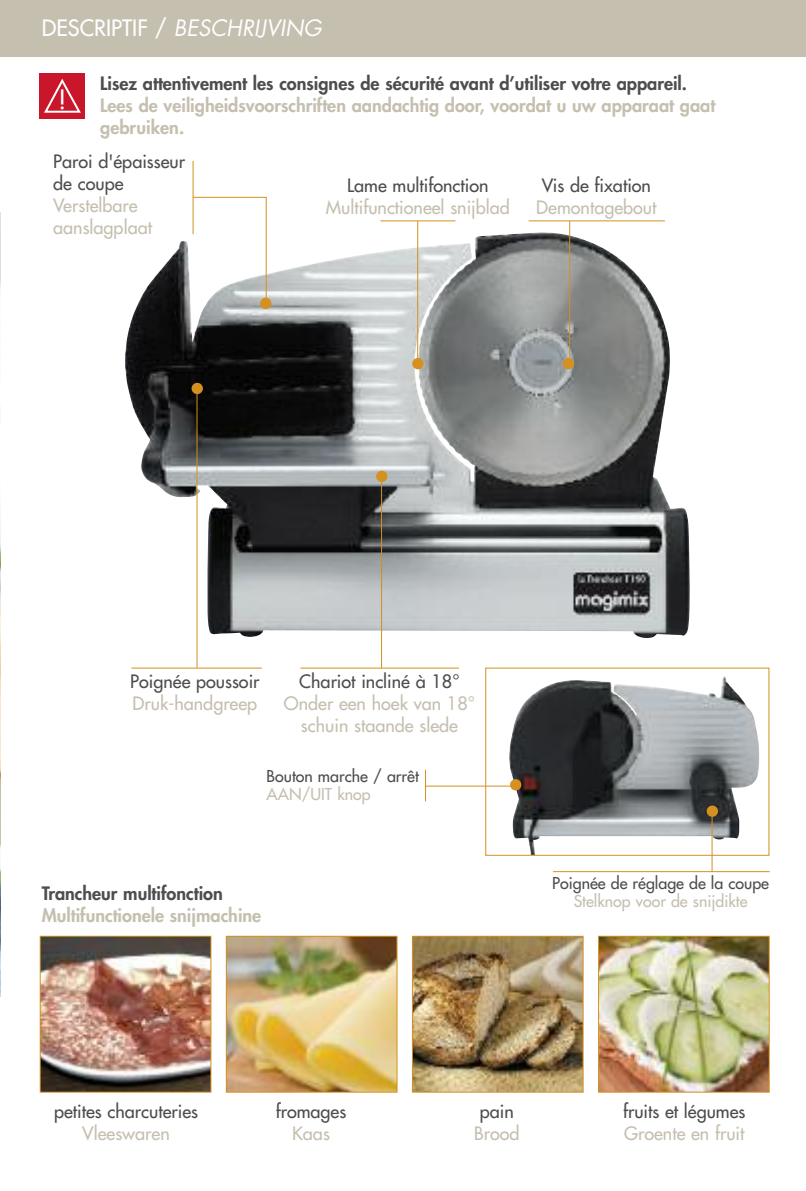
<style>
.page{position:relative;width:806px;height:1191px;background:#fff}
.page>*{position:absolute;margin:0;border:0;box-sizing:border-box;transform-origin:0 0}
.t1{font:26px "Futura";color:#fff}
.t2{font:italic 22px "Futura";color:#fff}
.t3{font:18px/22px "Futura";color:#c5bfaf;text-align:center}
.t4{font:18px/22px "Futura";color:#4d4d4d}
.t5{font:800 18px/22px "Futura";color:#c5bfaf}
.t6{font:800 18px "Futura";color:#4d4d4d}
.t7{font:16px "Futura";color:#4d4d4d}
.t8{font:16px "Futura";color:#c5bfaf}
.s1{font-style:normal}
</style>
<div class="page">
<img style="left:125px;top:232px;width:564px;height:406px">
<div style="left:0;top:0;width:805px;height:57px;background:#c5bfaf"></div>
<div style="left:40px;top:74px;width:45px;height:45px;background:#ca162b"></div>
<svg style="left:44px;top:79px;width:37px;height:34px"></svg>
<hr style="left:380px;top:220px;width:75px;height:1px;background:#d49021">
<div style="left:412px;top:358px;width:11px;height:11px;background:#d49021;border-radius:50%"></div>
<hr style="left:417px;top:221px;width:1px;height:142px;background:#d49021">
<hr style="left:300px;top:667px;width:158px;height:1px;background:#d49021">
<hr style="left:552px;top:871px;width:217px;height:1px;background:#d49021">
<img style="left:508px;top:676px;width:250px;height:177px">
<div style="left:376px;top:471px;width:11px;height:11px;background:#d49021;border-radius:50%"></div>
<hr style="left:381px;top:478px;width:1px;height:190px;background:#d49021">
<hr style="left:131px;top:667px;width:131px;height:1px;background:#d49021">
<div style="left:191px;top:383px;width:12px;height:11px;background:#d49021;border-radius:50%"></div>
<hr style="left:196px;top:387px;width:1px;height:281px;background:#d49021">
<div style="left:260px;top:298px;width:11px;height:11px;background:#d49021;border-radius:50%"></div>
<hr style="left:528px;top:220px;width:136px;height:1px;background:#d49021">
<div style="left:562px;top:358px;width:11px;height:11px;background:#d49021;border-radius:50%"></div>
<hr style="left:569px;top:221px;width:1px;height:143px;background:#d49021">
<hr style="left:711px;top:809px;width:1px;height:62px;background:#d49021">
<hr style="left:425px;top:769px;width:1px;height:32px;background:#d49021">
<hr style="left:192px;top:161px;width:1px;height:73px;background:#d49021">
<svg style="left:192px;top:196px;width:75px;height:108px"></svg>
<div style="left:706px;top:805px;width:11px;height:12px;background:#d49021;border-radius:50%"></div>
<hr style="left:425px;top:785px;width:94px;height:1px;background:#d49021">
<div style="left:509px;top:779px;width:12px;height:11px;background:#d49021;border-radius:50%"></div>
<img style="left:0;top:212px;width:1px;height:784px">
<img style="left:599px;top:937px;width:168px;height:153px">
<div style="left:597px;top:935px;width:172px;height:157px;border:1px solid #d49021"></div>
<img style="left:42px;top:937px;width:167px;height:153px">
<div style="left:40px;top:935px;width:171px;height:157px;border:1px solid #d49021"></div>
<img style="left:228px;top:937px;width:167px;height:153px">
<div style="left:226px;top:935px;width:171px;height:157px;border:1px solid #d49021"></div>
<img style="left:413px;top:937px;width:168px;height:153px">
<div style="left:411px;top:935px;width:172px;height:157px;border:1px solid #d49021"></div>
<p class="t2" style="left:42px;top:18px;width:281px"><span class="s1">DESCRIPTIF /</span> BESCHRIJVING</p>
<h1 class="t1" style="left:58px;top:86px;width:10px">!</h1>
<p class="t6" style="left:100px;top:75px;width:588px">Lisez attentivement les consignes de sécurité avant d’utiliser votre appareil.</p>
<p class="t5" style="left:100px;top:95px;width:616px">Lees de veiligheidsvoorschriften aandachtig door, voordat u uw apparaat gaat gebruiken.</p>
<p class="t4" style="left:53px;top:152px;width:133px">Paroi d'épaisseur de coupe</p>
<p class="t3" style="left:53px;top:196px;width:100px;text-align:left">Verstelbare aanslagplaat</p>
<p class="t4" style="left:347px;top:175px;width:143px">Lame multifonction</p>
<p class="t3" style="left:326px;top:197px;width:185px">Multifunctioneel snijblad</p>
<p class="t4" style="left:541px;top:175px;width:111px">Vis de fixation</p>
<p class="t3" style="left:536px;top:197px;width:122px">Demontagebout</p>
<p class="t4" style="left:130px;top:671px;width:131px">Poignée poussoir</p>
<p class="t3" style="left:132px;top:693px;width:126px">Druk-handgreep</p>
<p class="t4" style="left:299px;top:671px;width:162px">Chariot incliné à 18°</p>
<p class="t3" style="left:284px;top:693px;width:192px">Onder een hoek van 18° schuin staande slede</p>
<p class="t7" style="left:266px;top:767px;width:154px">Bouton marche / arrêt</p>
<p class="t8" style="left:266px;top:785px;width:105px">AAN/UIT knop</p>
<p class="t6" style="left:42px;top:884px;width:182px">Trancheur multifonction</p>
<p class="t5" style="left:42px;top:905px;width:221px">Multifunctionele snijmachine</p>
<p class="t7" style="left:551px;top:875px;width:218px">Poignée de réglage de la coupe</p>
<p class="t8" style="left:573px;top:893px;width:175px">Stelknop voor de snijdikte</p>
<p class="t4" style="left:54px;top:1101px;width:145px">petites charcuteries</p>
<p class="t3" style="left:82px;top:1123px;width:89px">Vleeswaren</p>
<p class="t4" style="left:275px;top:1101px;width:72px">fromages</p>
<p class="t3" style="left:292px;top:1123px;width:39px">Kaas</p>
<p class="t4" style="left:479px;top:1101px;width:36px">pain</p>
<p class="t3" style="left:474px;top:1123px;width:47px">Brood</p>
<p class="t4" style="left:622px;top:1101px;width:124px">fruits et légumes</p>
<p class="t3" style="left:623px;top:1123px;width:122px">Groente en fruit</p>
</div>
